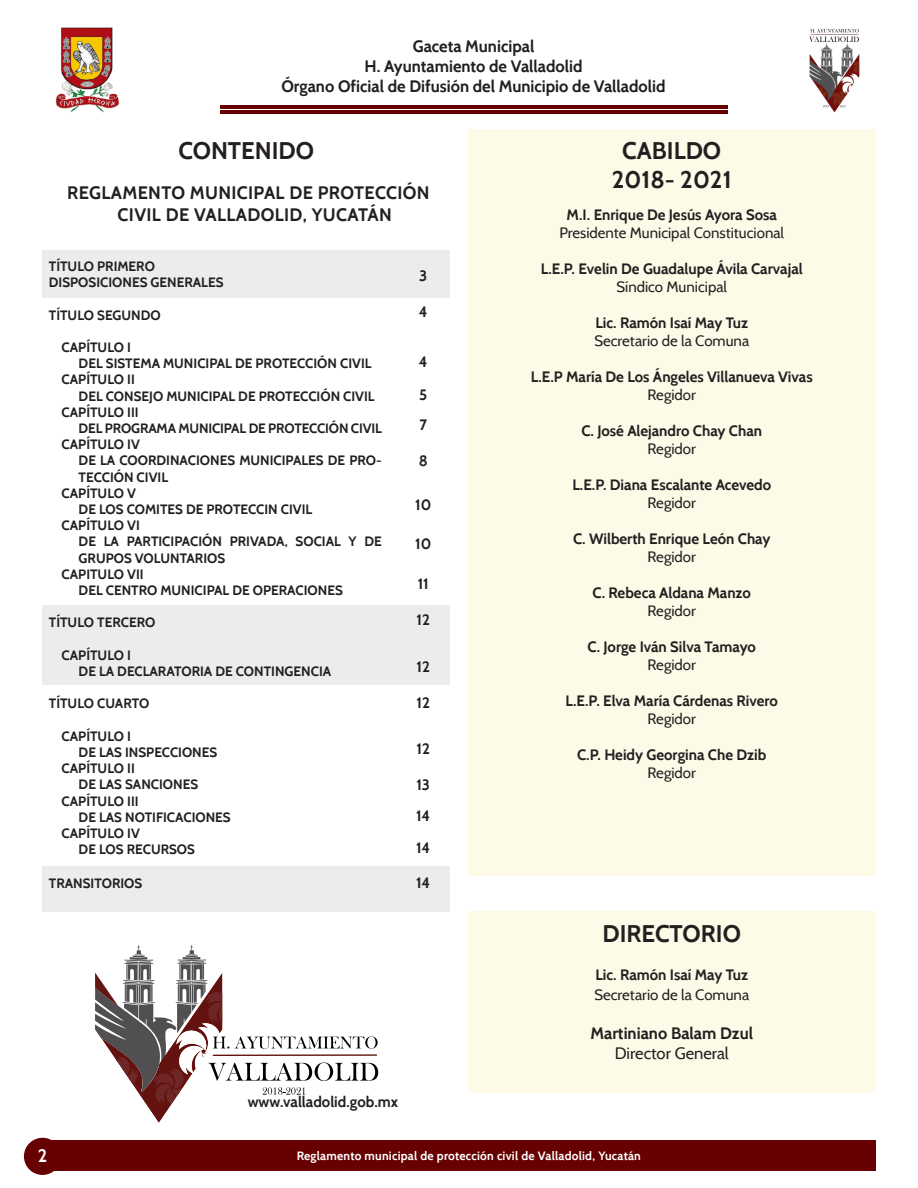
<style>
.page{position:relative;width:918px;height:1188px;background:#fff}
.page>*{position:absolute;margin:0;border:0;box-sizing:border-box;transform-origin:0 0}
.t1{font:700 24px "Cabin";color:#231f20}
.t2{font:700 18px/21.6px "Cabin";letter-spacing:.02em;color:#231f20}
.t3{font:700 18px "Cabin";color:#fff}
.t4{font:700 16.5px/19.8px "Cabin";color:#231f20;text-align:center}
.t5{font:16.5px "Cabin";color:#231f20}
.t6{font:700 15px "Cabin";color:#231f20}
.t7{font:15px "Cabin";color:#231f20}
.t8{font:700 13.5px/16.2px "Cabin";color:#231f20}
.t9{font:700 12px "Cabin";letter-spacing:.02em;color:#fff}
</style>
<div class="page">
<div style="left:43px;top:606px;width:407px;height:79px;background:#ebeced"></div>
<div style="left:43px;top:866px;width:407px;height:45px;background:#ebeced"></div>
<div style="left:468px;top:911px;width:408px;height:182px;background:#fefae8"></div>
<div style="left:468px;top:130px;width:407px;height:746px;background:#fefae8"></div>
<svg style="left:95px;top:945px;width:283px;height:178px"></svg>
<div style="left:43px;top:250px;width:407px;height:48px;background:#ebeced"></div>
<img style="left:809px;top:28px;width:51px;height:85px">
<img style="left:55px;top:27px;width:65px;height:86px">
<hr style="left:220px;top:105px;width:507px;height:3px;background:#670000">
<hr style="left:220px;top:110px;width:507px;height:4px;background:#670000">
<div style="left:43px;top:1141px;width:833px;height:30px;background:#670000"></div>
<div style="left:24px;top:1138px;width:37px;height:37px;background:#670000;border-radius:50%"></div>
<p class="t4" style="left:282px;top:36px;width:386px">Gaceta Municipal<br>H. Ayuntamiento de Valladolid<br>Órgano Oficial de Difusión del Municipio de Valladolid</p>
<p class="t1" style="left:178px;top:136px;width:137px">CONTENIDO</p>
<p class="t2" style="left:118px;top:182px;width:314px;text-indent:-51px">REGLAMENTO MUNICIPAL DE PROTECCIÓN<br>CIVIL DE VALLADOLID, YUCATÁN</p>
<p class="t8" style="left:49px;top:258px;width:108px">TÍTULO PRIMERO</p>
<p class="t8" style="left:49px;top:274px;width:176px">DISPOSICIONES GENERALES</p>
<p class="t8" style="left:49px;top:307px;width:113px">TÍTULO SEGUNDO</p>
<p class="t8" style="left:62px;top:339px;width:71px">CAPÍTULO I</p>
<p class="t8" style="left:79px;top:355px;width:294px">DEL SISTEMA MUNICIPAL DE PROTECCIÓN CIVIL</p>
<p class="t8" style="left:62px;top:372px;width:75px">CAPÍTULO II</p>
<p class="t8" style="left:79px;top:388px;width:298px">DEL CONSEJO MUNICIPAL DE PROTECCIÓN CIVIL</p>
<p class="t8" style="left:62px;top:404px;width:78px">CAPÍTULO III</p>
<p class="t8" style="left:79px;top:420px;width:305px">DEL PROGRAMA MUNICIPAL DE PROTECCIÓN CIVIL</p>
<p class="t8" style="left:62px;top:436px;width:80px">CAPÍTULO IV</p>
<p class="t8" style="left:79px;top:453px;width:305px">DE LA COORDINACIONES MUNICIPALES DE PRO-<br>TECCIÓN CIVIL</p>
<p class="t8" style="left:62px;top:485px;width:76px">CAPÍTULO V</p>
<p class="t8" style="left:79px;top:501px;width:235px">DE LOS COMITES DE PROTECCIN CIVIL</p>
<p class="t8" style="left:62px;top:517px;width:80px">CAPÍTULO VI</p>
<p class="t8" style="left:79px;top:534px;width:305px">DE LA PARTICIPACIÓN PRIVADA, SOCIAL Y DE<br>GRUPOS VOLUNTARIOS</p>
<p class="t8" style="left:62px;top:566px;width:84px">CAPITULO VII</p>
<p class="t8" style="left:79px;top:582px;width:266px">DEL CENTRO MUNICIPAL DE OPERACIONES</p>
<p class="t8" style="left:49px;top:615px;width:108px">TÍTULO TERCERO</p>
<p class="t8" style="left:62px;top:647px;width:71px">CAPÍTULO I</p>
<p class="t8" style="left:79px;top:663px;width:254px">DE LA DECLARATORIA DE CONTINGENCIA</p>
<p class="t8" style="left:49px;top:696px;width:102px">TÍTULO CUARTO</p>
<p class="t8" style="left:62px;top:728px;width:71px">CAPÍTULO I</p>
<p class="t8" style="left:79px;top:744px;width:140px">DE LAS INSPECCIONES</p>
<p class="t8" style="left:62px;top:760px;width:75px">CAPÍTULO II</p>
<p class="t8" style="left:79px;top:777px;width:121px">DE LAS SANCIONES</p>
<p class="t8" style="left:62px;top:793px;width:78px">CAPÍTULO III</p>
<p class="t8" style="left:79px;top:809px;width:154px">DE LAS NOTIFICACIONES</p>
<p class="t8" style="left:62px;top:825px;width:80px">CAPÍTULO IV</p>
<p class="t8" style="left:79px;top:841px;width:118px">DE LOS RECURSOS</p>
<p class="t8" style="left:49px;top:876px;width:95px">TRANSITORIOS</p>
<p class="t6" style="left:419px;top:267px;width:10px">3</p>
<p class="t6" style="left:419px;top:303px;width:10px">4</p>
<p class="t6" style="left:419px;top:353px;width:10px">4</p>
<p class="t6" style="left:419px;top:386px;width:10px">5</p>
<p class="t6" style="left:419px;top:416px;width:9px">7</p>
<p class="t6" style="left:419px;top:452px;width:11px">8</p>
<p class="t6" style="left:415px;top:495px;width:18px">10</p>
<p class="t6" style="left:415px;top:535px;width:18px">10</p>
<p class="t6" style="left:418px;top:575px;width:13px">11</p>
<p class="t6" style="left:417px;top:611px;width:15px">12</p>
<p class="t6" style="left:417px;top:657px;width:15px">12</p>
<p class="t6" style="left:417px;top:693px;width:15px">12</p>
<p class="t6" style="left:417px;top:740px;width:15px">12</p>
<p class="t6" style="left:416px;top:776px;width:15px">13</p>
<p class="t6" style="left:416px;top:807px;width:16px">14</p>
<p class="t6" style="left:416px;top:839px;width:16px">14</p>
<p class="t6" style="left:416px;top:873px;width:16px">14</p>
<p class="t6" style="left:248px;top:1093px;width:152px">www.valladolid.gob.mx</p>
<p class="t1" style="left:622px;top:136px;width:100px">CABILDO</p>
<p class="t1" style="left:612px;top:165px;width:121px">2018- 2021</p>
<p class="t6" style="left:567px;top:206px;width:212px">M.I. Enrique De Jesús Ayora Sosa</p>
<p class="t7" style="left:559px;top:224px;width:226px">Presidente Municipal Constitucional</p>
<p class="t6" style="left:541px;top:260px;width:263px">L.E.P. Evelin De Guadalupe Ávila Carvajal</p>
<p class="t7" style="left:617px;top:278px;width:112px">Síndico Municipal</p>
<p class="t6" style="left:595px;top:314px;width:154px">Lic. Ramón Isaí May Tuz</p>
<p class="t7" style="left:594px;top:332px;width:156px">Secretario de la Comuna</p>
<p class="t6" style="left:531px;top:368px;width:283px">L.E.P María De Los Ángeles Villanueva Vivas</p>
<p class="t7" style="left:648px;top:386px;width:50px">Regidor</p>
<p class="t6" style="left:582px;top:422px;width:182px">C. José Alejandro Chay Chan</p>
<p class="t7" style="left:648px;top:440px;width:50px">Regidor</p>
<p class="t6" style="left:572px;top:476px;width:200px">L.E.P. Diana Escalante Acevedo</p>
<p class="t7" style="left:648px;top:494px;width:50px">Regidor</p>
<p class="t6" style="left:573px;top:530px;width:199px">C. Wilberth Enrique León Chay</p>
<p class="t7" style="left:648px;top:548px;width:50px">Regidor</p>
<p class="t6" style="left:593px;top:584px;width:160px">C. Rebeca Aldana Manzo</p>
<p class="t7" style="left:648px;top:602px;width:50px">Regidor</p>
<p class="t6" style="left:588px;top:638px;width:170px">C. Jorge Iván Silva Tamayo</p>
<p class="t7" style="left:648px;top:656px;width:50px">Regidor</p>
<p class="t6" style="left:566px;top:692px;width:214px">L.E.P. Elva María Cárdenas Rivero</p>
<p class="t7" style="left:648px;top:710px;width:50px">Regidor</p>
<p class="t6" style="left:577px;top:746px;width:191px">C.P. Heidy Georgina Che Dzib</p>
<p class="t7" style="left:648px;top:764px;width:50px">Regidor</p>
<p class="t1" style="left:603px;top:919px;width:140px">DIRECTORIO</p>
<p class="t6" style="left:595px;top:966px;width:154px">Lic. Ramón Isaí May Tuz</p>
<p class="t7" style="left:594px;top:986px;width:156px">Secretario de la Comuna</p>
<p class="t4" style="left:590px;top:1024px;width:164px">Martiniano Balam Dzul</p>
<p class="t5" style="left:615px;top:1043px;width:116px">Director General</p>
<h2 class="t3" style="left:38px;top:1145px;width:11px">2</h2>
<p class="t9" style="left:297px;top:1148px;width:346px">Reglamento municipal de protección civil de Valladolid, Yucatán</p>
</div>
